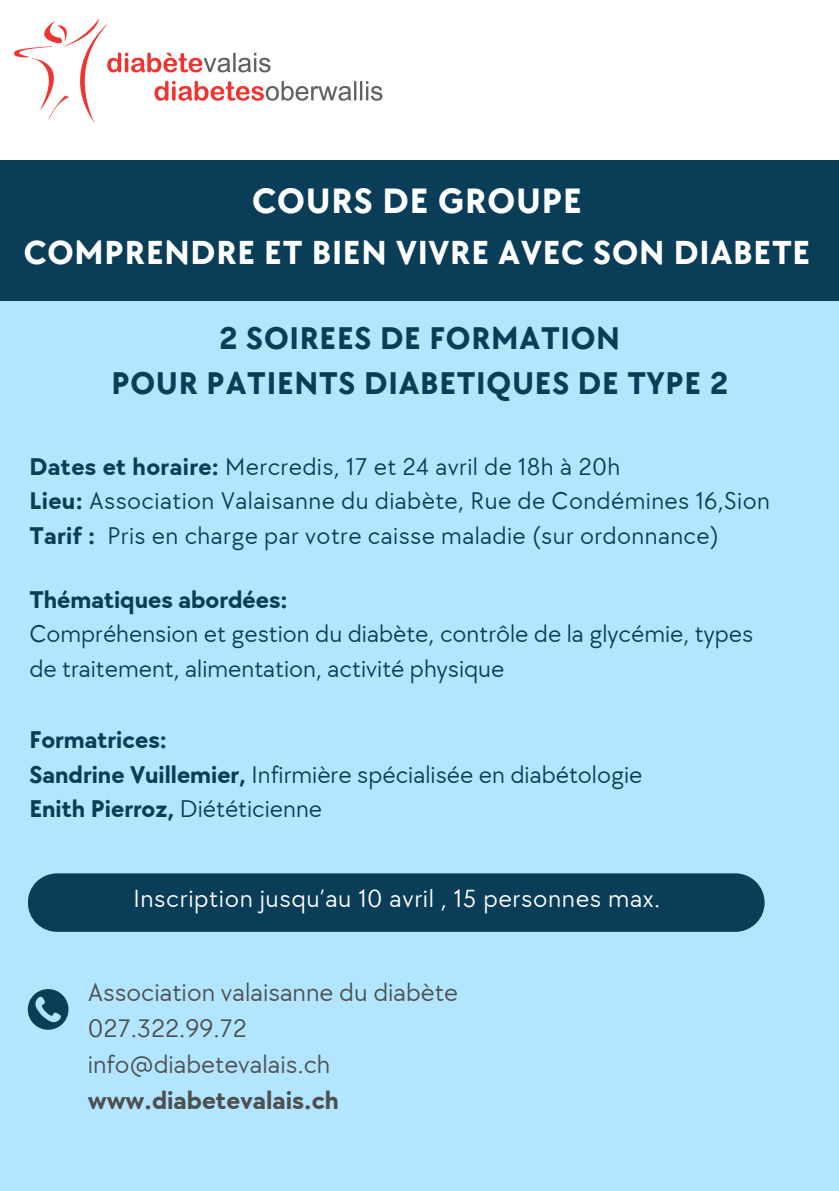
<style>
.page{position:relative;width:839px;height:1191px;background:#fff}
.page>*{position:absolute;margin:0;border:0;box-sizing:border-box;transform-origin:0 0}
.t1{font:700 36.4px "TT Chocolates";letter-spacing:.025em;color:#fff}
.t2{font:700 34.4px "TT Chocolates";letter-spacing:.025em;color:#fff}
.t3{font:700 32.4px/45px "TT Chocolates";letter-spacing:.025em;color:#093d58;text-align:center}
.t4{font:26.2px "TT Chocolates";color:#4e4f50}
.t5{font:700 26.2px "TT Chocolates";color:#4e4f50}
.t6{font:25.6px "TT Chocolates";letter-spacing:.025em;color:#fff}
.t7{font:25px/34.4px "TT Chocolates";color:#093d58}
.t8{font:700 25px "TT Chocolates";color:#093d58}
.s1{font-weight:700}
.s2{font-weight:400}
</style>
<div class="page">
<div style="left:0;top:0;width:838px;height:1191px;background:#b2e6ff"></div>
<div style="left:28px;top:873px;width:736px;height:59px;background:#093d58"></div>
<div style="left:0;top:155px;width:838px;height:145px;background:#093d58"></div>
<svg style="left:28px;top:989px;width:40px;height:41px"></svg>
<div style="left:0;top:0;width:838px;height:160px;background:#fff"></div>
<img style="left:15px;top:19px;width:368px;height:102px">
<h1 class="t1" style="left:252px;top:180px;width:331px">COURS DE GROUPE</h1>
<h1 class="t2" style="left:24px;top:233px;width:788px">COMPRENDRE ET BIEN VIVRE AVEC SON DIABETE</h1>
<p class="t3" style="left:111px;top:317px;width:618px">2 SOIREES DE FORMATION<br>POUR PATIENTS DIABETIQUES DE TYPE 2</p>
<p class="t7" style="left:29px;top:450px;width:592px"><span class="s1">Dates et horaire:</span> Mercredis, 17 et 24 avril de 18h à 20h</p>
<p class="t7" style="left:29px;top:484px;width:742px"><span class="s1">Lieu:</span> Association Valaisanne du diabète, Rue de Condémines 16,Sion</p>
<p class="t7" style="left:29px;top:519px;width:691px"><span class="s1">Tarif :</span> Pris en charge par votre caisse maladie (sur ordonnance)</p>
<p class="t8" style="left:29px;top:585px;width:260px">Thématiques abordées:</p>
<p class="t7" style="left:29px;top:617px;width:725px">Compréhension et gestion du diabète, contrôle de la glycémie, types de traitement, alimentation, activité physique</p>
<p class="t8" style="left:29px;top:726px;width:139px">Formatrices:</p>
<p class="t7" style="left:29px;top:758px;width:614px"><span class="s1">Sandrine Vuillemier,</span> Infirmière spécialisée en diabétologie</p>
<p class="t8" style="left:29px;top:795px;width:294px">Enith Pierroz, <span class="s2">Diététicienne</span></p>
<h1 class="t6" style="left:133px;top:884px;width:528px">Inscription jusqu’au 10 avril , 15 personnes max.</h1>
<p class="t4" style="left:88px;top:978px;width:371px">Association valaisanne du diabète</p>
<p class="t4" style="left:88px;top:1014px;width:161px">027.322.99.72</p>
<p class="t4" style="left:88px;top:1050px;width:244px">info@diabetevalais.ch</p>
<p class="t5" style="left:88px;top:1086px;width:253px">www.diabetevalais.ch</p>
</div>
